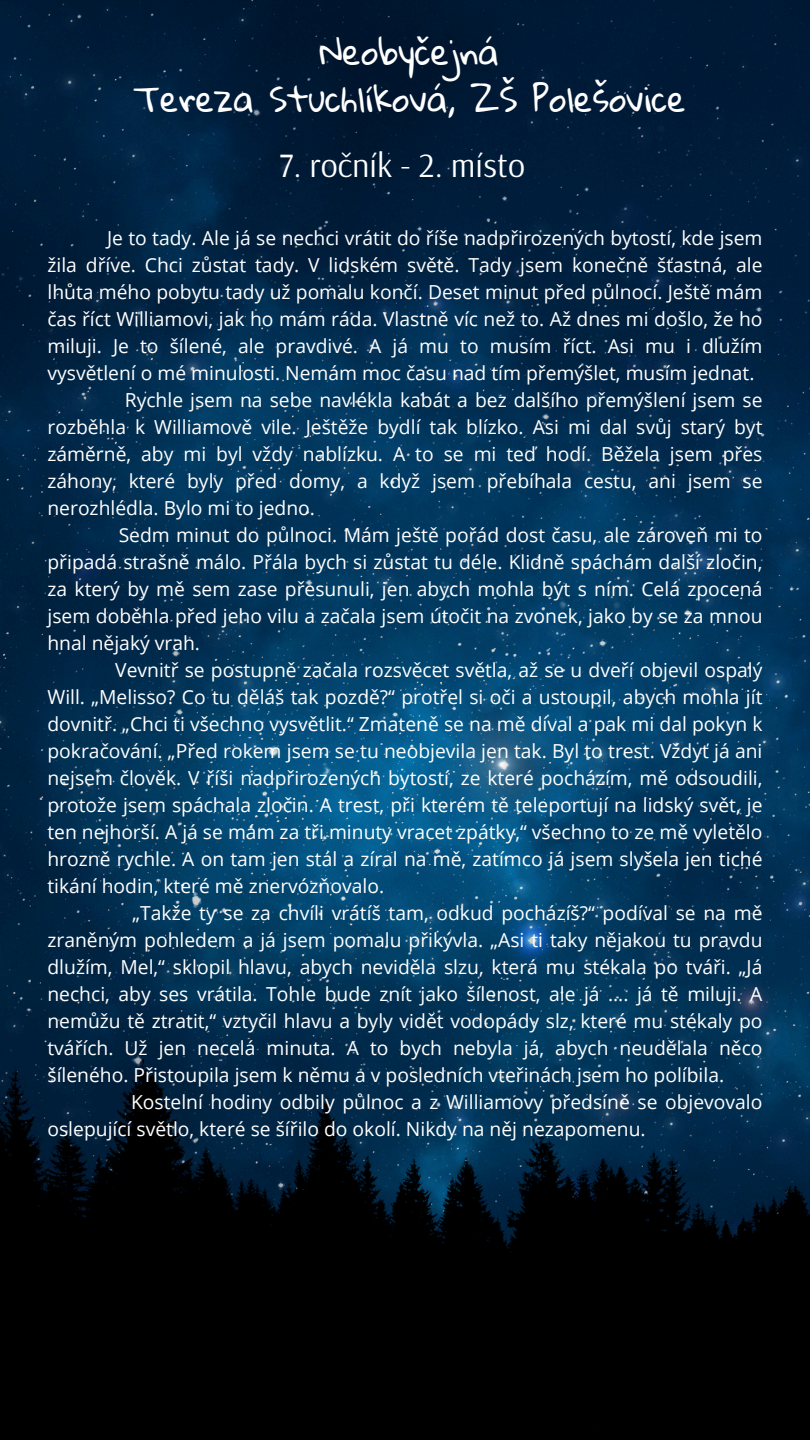
<style>
.page{position:relative;width:810px;height:1440px;background:#fff}
.page>*{position:absolute;margin:0;border:0;box-sizing:border-box;transform-origin:0 0}
.t1{font:34px/47.2px "Gloria Hallelujah";color:#fff;text-align:center}
.t2{font:34px "Arsenal";color:#fff}
.t3{font:19.3px/27px "Open Sans";color:#fff;text-align:justify}
</style>
<div class="page">
<img style="left:0;top:0;width:810px;height:1440px">
<p class="t1" style="left:133px;top:30px;width:554px">Neobyčejná<br>Tereza Stuchlíková, ZŠ Polešovice</p>
<p class="t2" style="left:279px;top:143px;width:247px">7. ročník - 2. místo</p>
<h1 class="t3" style="left:47px;top:224px;width:717px;text-indent:60px">Je to tady. Ale já se nechci vrátit do říše nadpřirozených bytostí, kde jsem žila dříve. Chci zůstat tady. V lidském světě. Tady jsem konečně šťastná, ale lhůta mého pobytu tady už pomalu končí. Deset minut před půlnocí. Ještě mám čas říct Williamovi, jak ho mám ráda. Vlastně víc než to. Až dnes mi došlo, že ho miluji. Je to šílené, ale pravdivé. A já mu to musím říct. Asi mu i dlužím vysvětlení o mé minulosti. Nemám moc času nad tím přemýšlet, musím jednat.</h1>
<h1 class="t3" style="left:47px;top:386px;width:717px;text-indent:77px">Rychle jsem na sebe navlékla kabát a bez dalšího přemýšlení jsem se rozběhla k Williamově vile. Ještěže bydlí tak blízko. Asi mi dal svůj starý byt záměrně, aby mi byl vždy nablízku. A to se mi teď hodí. Běžela jsem přes záhony, které byly před domy, a když jsem přebíhala cestu, ani jsem se nerozhlédla. Bylo mi to jedno.</h1>
<p class="t3" style="left:47px;top:521px;width:717px;text-indent:71px">Sedm minut do půlnoci. Mám ještě pořád dost času, ale zároveň mi to připadá strašně málo. Přála bych si zůstat tu déle. Klidně spáchám další zločin, za který by mě sem zase přesunuli, jen abych mohla být s ním. Celá zpocená jsem doběhla před jeho vilu a začala jsem útočit na zvonek, jako by se za mnou hnal nějaký vrah.</p>
<p class="t3" style="left:47px;top:656px;width:717px;text-indent:68px">Vevnitř se postupně začala rozsvěcet světla, až se u dveří objevil ospalý Will. „Melisso? Co tu děláš tak pozdě?“ protřel si oči a ustoupil, abych mohla jít dovnitř. „Chci ti všechno vysvětlit.“ Zmateně se na mě díval a pak mi dal pokyn k pokračování. „Před rokem jsem se tu neobjevila jen tak. Byl to trest. Vždyť já ani nejsem člověk. V říši nadpřirozených bytostí, ze které pocházím, mě odsoudili, protože jsem spáchala zločin. A trest, při kterém tě teleportují na lidský svět, je ten nejhorší. A já se mám za tři minuty vracet zpátky,“ všechno to ze mě vyletělo hrozně rychle. A on tam jen stál a zíral na mě, zatímco já jsem slyšela jen tiché tikání hodin, které mě znervózňovalo.</p>
<p class="t3" style="left:47px;top:899px;width:717px;text-indent:85px">„Takže ty se za chvíli vrátíš tam, odkud pocházíš?“ podíval se na mě zraněným pohledem a já jsem pomalu přikývla. „Asi ti taky nějakou tu pravdu dlužím, Mel,“ sklopil hlavu, abych neviděla slzu, která mu stékala po tváři. „Já nechci, aby ses vrátila. Tohle bude znít jako šílenost, ale já …. já tě miluji. A nemůžu tě ztratit,“ vztyčil hlavu a byly vidět vodopády slz, které mu stékaly po tvářích. Už jen necelá minuta. A to bych nebyla já, abych neudělala něco šíleného. Přistoupila jsem k němu a v posledních vteřinách jsem ho políbila.</p>
<p class="t3" style="left:47px;top:1088px;width:717px;text-indent:84px">Kostelní hodiny odbily půlnoc a z Williamovy předsíně se objevovalo oslepující světlo, které se šířilo do okolí. Nikdy na něj nezapomenu.</p>
</div>
